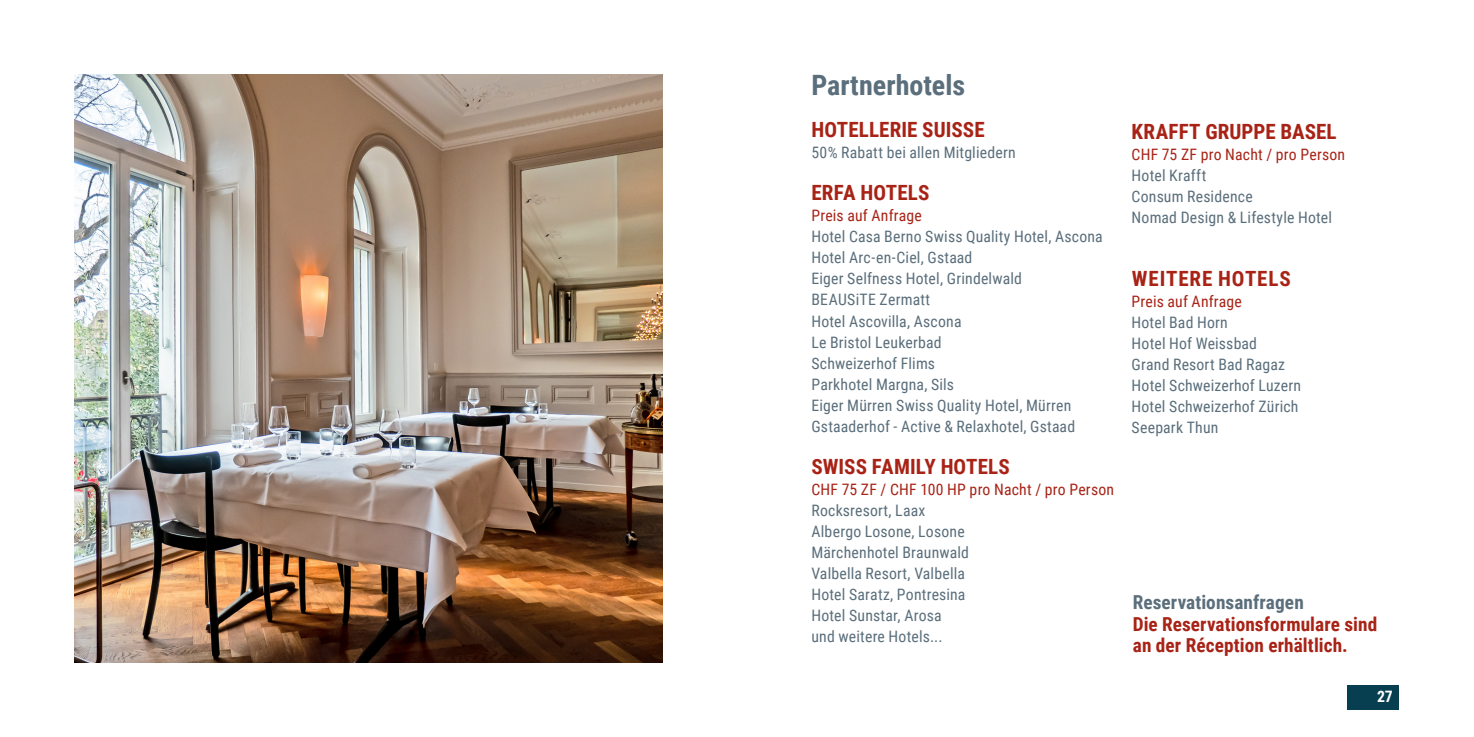
<style>
.page{position:relative;width:1474px;height:737px;background:#fff}
.page>*{position:absolute;margin:0;border:0;box-sizing:border-box;transform-origin:0 0}
.t1{font:700 28px "Roboto Condensed";color:#5a6e7b}
.t2{font:700 21px "Roboto Condensed";letter-spacing:.005em;color:#a82316}
.t3{font:700 21px "Roboto Condensed";letter-spacing:.04em;color:#a82316}
.t4{font:700 19.25px/21px "Roboto Condensed";letter-spacing:.005em;color:#a82316}
.t5{font:700 19.25px "Roboto Condensed";letter-spacing:.005em;color:#5a6e7b}
.t6{font:15.75px/21px "Roboto Condensed";letter-spacing:.015em;color:#5a6e7b}
.t7{font:15.75px "Roboto Condensed";letter-spacing:.015em;color:#a82316}
.t8{font:700 15.75px "Roboto Condensed";color:#fff}
</style>
<div class="page">
<div style="left:1346px;top:685px;width:52px;height:24px;background:#073f51"></div>
<img style="left:74px;top:74px;width:588px;height:588px">
<h1 class="t1" style="left:811px;top:66px;width:155px">Partnerhotels</h1>
<h2 class="t2" style="left:811px;top:115px;width:175px">HOTELLERIE SUISSE</h2>
<p class="t6" style="left:811px;top:142px;width:206px">50% Rabatt bei allen Mitgliedern</p>
<h2 class="t2" style="left:811px;top:178px;width:119px">ERFA HOTELS</h2>
<p class="t7" style="left:811px;top:205px;width:112px">Preis auf Anfrage</p>
<p class="t6" style="left:811px;top:226px;width:293px">Hotel Casa Berno Swiss Quality Hotel, Ascona<br>Hotel Arc-en-Ciel, Gstaad<br>Eiger Selfness Hotel, Grindelwald<br>BEAUSiTE Zermatt<br>Hotel Ascovilla, Ascona<br>Le Bristol Leukerbad<br>Schweizerhof Flims<br>Parkhotel Margna, Sils<br>Eiger Mürren Swiss Quality Hotel, Mürren<br>Gstaaderhof - Active &amp; Relaxhotel, Gstaad</p>
<h2 class="t2" style="left:811px;top:451px;width:200px">SWISS FAMILY HOTELS</h2>
<p class="t7" style="left:811px;top:478px;width:304px">CHF 75 ZF / CHF 100 HP pro Nacht / pro Person</p>
<p class="t6" style="left:811px;top:499px;width:159px">Rocksresort, Laax<br>Albergo Losone, Losone<br>Märchenhotel Braunwald<br>Valbella Resort, Valbella<br>Hotel Saratz, Pontresina<br>Hotel Sunstar, Arosa und weitere Hotels...</p>
<h2 class="t2" style="left:1131px;top:117px;width:207px">KRAFFT GRUPPE BASEL</h2>
<p class="t7" style="left:1131px;top:143px;width:215px">CHF 75 ZF pro Nacht / pro Person</p>
<p class="t6" style="left:1131px;top:164px;width:202px">Hotel Krafft<br>Consum Residence<br>Nomad Design &amp; Lifestyle Hotel</p>
<h2 class="t3" style="left:1131px;top:264px;width:160px">WEITERE HOTELS</h2>
<p class="t7" style="left:1131px;top:290px;width:112px">Preis auf Anfrage</p>
<p class="t6" style="left:1131px;top:311px;width:171px">Hotel Bad Horn<br>Hotel Hof Weissbad<br>Grand Resort Bad Ragaz<br>Hotel Schweizerhof Luzern<br>Hotel Schweizerhof Zürich<br>Seepark Thun</p>
<p class="t5" style="left:1132px;top:589px;width:172px">Reservationsanfragen</p>
<p class="t4" style="left:1132px;top:612px;width:246px">Die Reservationsformulare sind an der Réception erhältlich.</p>
<p class="t8" style="left:1376px;top:685px;width:17px">27</p>
</div>
